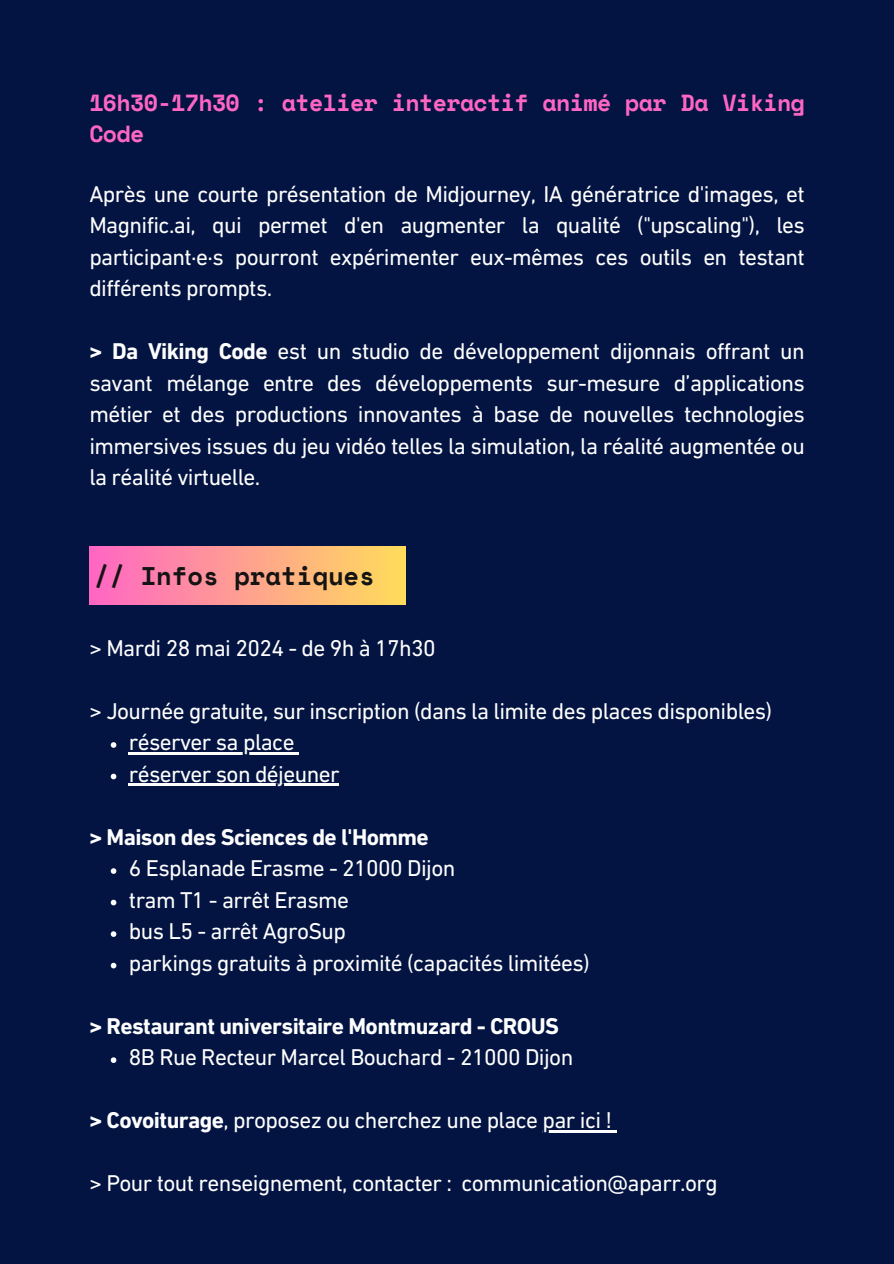
<style>
.page{position:relative;width:894px;height:1264px;background:#fff}
.page>*{position:absolute;margin:0;border:0;box-sizing:border-box;transform-origin:0 0}
.t1{font:700 25.5px "Space Mono";color:#141414}
.t2{font:23.25px/31.5px "DIN Next LT Pro";letter-spacing:-.025em;color:#fefefe;text-align:justify}
.t3{font:700 23.25px "DIN Next LT Pro";letter-spacing:-.025em;color:#fefefe}
.t4{font:700 23.25px/31.5px "Space Mono";letter-spacing:-.025em;color:#ff66c4}
.s1{font-weight:700}
</style>
<div class="page">
<div style="left:0;top:0;width:893px;height:1263px;background:#031442"></div>
<div style="left:89px;top:546px;width:316px;height:59px;background:linear-gradient(to right,#ff66c4,#ffdc5a)"></div>
<svg style="left:111px;top:742px;width:5px;height:5px"></svg>
<hr style="left:129px;top:752px;width:165px;height:2px;background:#fefefe">
<svg style="left:111px;top:773px;width:5px;height:6px"></svg>
<hr style="left:129px;top:783px;width:210px;height:3px;background:#fefefe">
<svg style="left:111px;top:868px;width:5px;height:5px"></svg>
<svg style="left:111px;top:899px;width:5px;height:6px"></svg>
<svg style="left:111px;top:931px;width:5px;height:5px"></svg>
<svg style="left:111px;top:962px;width:5px;height:6px"></svg>
<svg style="left:111px;top:1057px;width:5px;height:5px"></svg>
<hr style="left:542px;top:1130px;width:69px;height:2px;background:#fefefe">
<p class="t4" style="left:89px;top:86px;width:716px">16h30-17h30 : atelier interactif animé par Da Viking<br>Code</p>
<p class="t2" style="left:89px;top:180px;width:716px">Après une courte présentation de Midjourney, IA génératrice d'images, et Magnific.ai, qui permet d'en augmenter la qualité ("upscaling"), les participant·e·s pourront expérimenter eux-mêmes ces outils en testant différents prompts.</p>
<p class="t2" style="left:89px;top:338px;width:716px"><span class="s1">&gt; Da Viking Code</span> est un studio de développement dijonnais offrant un savant mélange entre des développements sur-mesure d’applications métier et des productions innovantes à base de nouvelles technologies immersives issues du jeu vidéo telles la simulation, la réalité augmentée ou la réalité virtuelle.</p>
<p class="t1" style="left:94px;top:556px;width:282px">// Infos pratiques</p>
<p class="t2" style="left:89px;top:634px;width:348px">&gt; Mardi 28 mai 2024 - de 9h à 17h30</p>
<p class="t2" style="left:129px;top:697px;width:644px;text-align:left;text-indent:-40px">&gt; Journée gratuite, sur inscription (dans la limite des places disponibles) réserver sa place<br>réserver son déjeuner</p>
<p class="t3" style="left:89px;top:827px;width:341px">&gt; Maison des Sciences de l'Homme</p>
<p class="t2" style="left:129px;top:854px;width:462px;text-align:left">6 Esplanade Erasme - 21000 Dijon<br>tram T1 - arrêt Erasme<br>bus L5 - arrêt AgroSup<br>parkings gratuits à proximité (capacités limitées)</p>
<p class="t3" style="left:89px;top:1016px;width:471px">&gt; Restaurant universitaire Montmuzard - CROUS</p>
<p class="t2" style="left:129px;top:1043px;width:446px">8B Rue Recteur Marcel Bouchard - 21000 Dijon</p>
<p class="t2" style="left:89px;top:1106px;width:524px"><span class="s1">&gt; Covoiturage</span>, proposez ou cherchez une place par ici !</p>
<p class="t2" style="left:89px;top:1169px;width:629px">&gt; Pour tout renseignement, contacter : communication@aparr.org</p>
</div>
